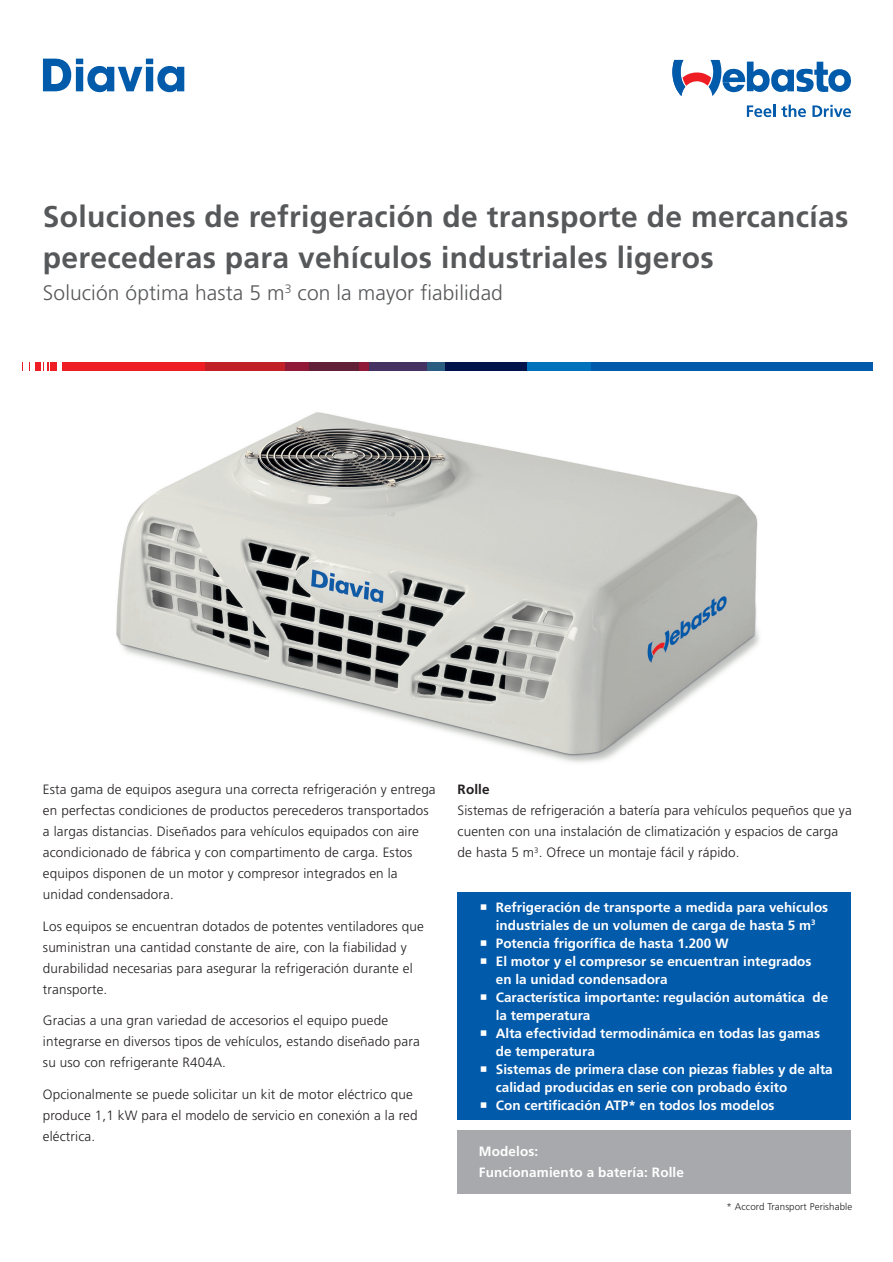
<style>
.page{position:relative;width:893px;height:1262px;background:#fff}
.page>*{position:absolute;margin:0;border:0;box-sizing:border-box;transform-origin:0 0}
.t1{font:700 30px/40.7px "Frutiger";letter-spacing:.01em;color:#57585a}
.t2{font:300 21px "Frutiger";letter-spacing:.005em;color:#57585a}
.t3{font:300 13.5px/21px "Frutiger";letter-spacing:.01em;color:#231f20}
.t4{font:700 13.5px/18px "Frutiger";color:#fff}
.t5{font:700 13.5px "Frutiger";letter-spacing:.01em;color:#231f20}
.t6{font:300 9.75px "Frutiger";letter-spacing:.01em;color:#231f20}
</style>
<div class="page">
<svg style="left:672px;top:60px;width:179px;height:36px"></svg>
<svg style="left:747px;top:105px;width:28px;height:12px"></svg>
<svg style="left:781px;top:105px;width:25px;height:12px"></svg>
<svg style="left:812px;top:105px;width:39px;height:12px"></svg>
<div style="left:22px;top:362px;width:183px;height:8px;background:#ee1d23"></div>
<div style="left:205px;top:362px;width:80px;height:8px;background:#c12027"></div>
<div style="left:285px;top:362px;width:24px;height:8px;background:#901938"></div>
<div style="left:309px;top:362px;width:50px;height:8px;background:#611f38"></div>
<div style="left:359px;top:362px;width:10px;height:8px;background:#901938"></div>
<div style="left:369px;top:362px;width:58px;height:8px;background:#453162"></div>
<div style="left:427px;top:362px;width:18px;height:8px;background:#2a5d80"></div>
<div style="left:445px;top:362px;width:82px;height:8px;background:#00134a"></div>
<div style="left:527px;top:362px;width:64px;height:8px;background:#0072bc"></div>
<div style="left:591px;top:362px;width:281px;height:8px;background:#015aaa"></div>
<svg style="left:23px;top:362px;width:11px;height:8px"></svg>
<svg style="left:41px;top:362px;width:9px;height:8px"></svg>
<svg style="left:57px;top:362px;width:4px;height:8px"></svg>
<svg style="left:43px;top:59px;width:141px;height:33px"></svg>
<div style="left:457px;top:892px;width:394px;height:228px;background:#015aaa"></div>
<div style="left:457px;top:1130px;width:394px;height:63px;background:#a8a9ad"></div>
<img style="left:116px;top:412px;width:644px;height:351px">
<h1 class="t1" style="left:43px;top:197px;width:807px">Soluciones de refrigeración de transporte de mercancías perecederas para vehículos industriales ligeros</h1>
<h2 class="t2" style="left:43px;top:281px;width:461px">Solución óptima hasta 5 m<sup>3</sup> con la mayor fiabilidad</h2>
<p class="t3" style="left:43px;top:779px;width:394px">Esta gama de equipos asegura una correcta refrigeración y entrega en perfectas condiciones de productos perecederos transportados a largas distancias. Diseñados para vehículos equipados con aire acondicionado de fábrica y con compartimento de carga. Estos equipos disponen de un motor y compresor integrados en la unidad condensadora.</p>
<p class="t3" style="left:43px;top:916px;width:382px">Los equipos se encuentran dotados de potentes ventiladores que suministran una cantidad constante de aire, con la fiabilidad y durabilidad necesarias para asegurar la refrigeración durante el transporte.</p>
<p class="t3" style="left:43px;top:1010px;width:378px">Gracias a una gran variedad de accesorios el equipo puede integrarse en diversos tipos de vehículos, estando diseñado para su uso con refrigerante R404A.</p>
<p class="t3" style="left:43px;top:1084px;width:376px">Opcionalmente se puede solicitar un kit de motor eléctrico que produce 1,1 kW para el modelo de servicio en conexión a la red eléctrica.</p>
<p class="t5" style="left:458px;top:782px;width:34px">Rolle</p>
<p class="t3" style="left:458px;top:800px;width:396px">Sistemas de refrigeración a batería para vehículos pequeños que ya cuenten con una instalación de climatización y espacios de carga de hasta 5 m<sup>3</sup>. Ofrece un montaje fácil y rápido.</p>
<p class="t4" style="left:496px;top:898px;width:338px">Refrigeración de transporte a medida para vehículos industriales de un volumen de carga de hasta 5 m<sup>3<br></sup>Potencia frigorífica de hasta 1.200 W<br>El motor y el compresor se encuentran integrados<br>en la unidad condensadora<br>Característica importante: regulación automática de la temperatura<br>Alta efectividad termodinámica en todas las gamas de temperatura<br>Sistemas de primera clase con piezas fiables y de alta calidad producidas en serie con probado éxito<br>Con certificación ATP* en todos los modelos</p>
<p class="t4" style="left:479px;top:1140px;width:207px;line-height:21px">Modelos:<br>Funcionamiento a batería: Rolle</p>
<p class="t6" style="left:726px;top:1201px;width:127px">* Accord Transport Perishable</p>
</div>
